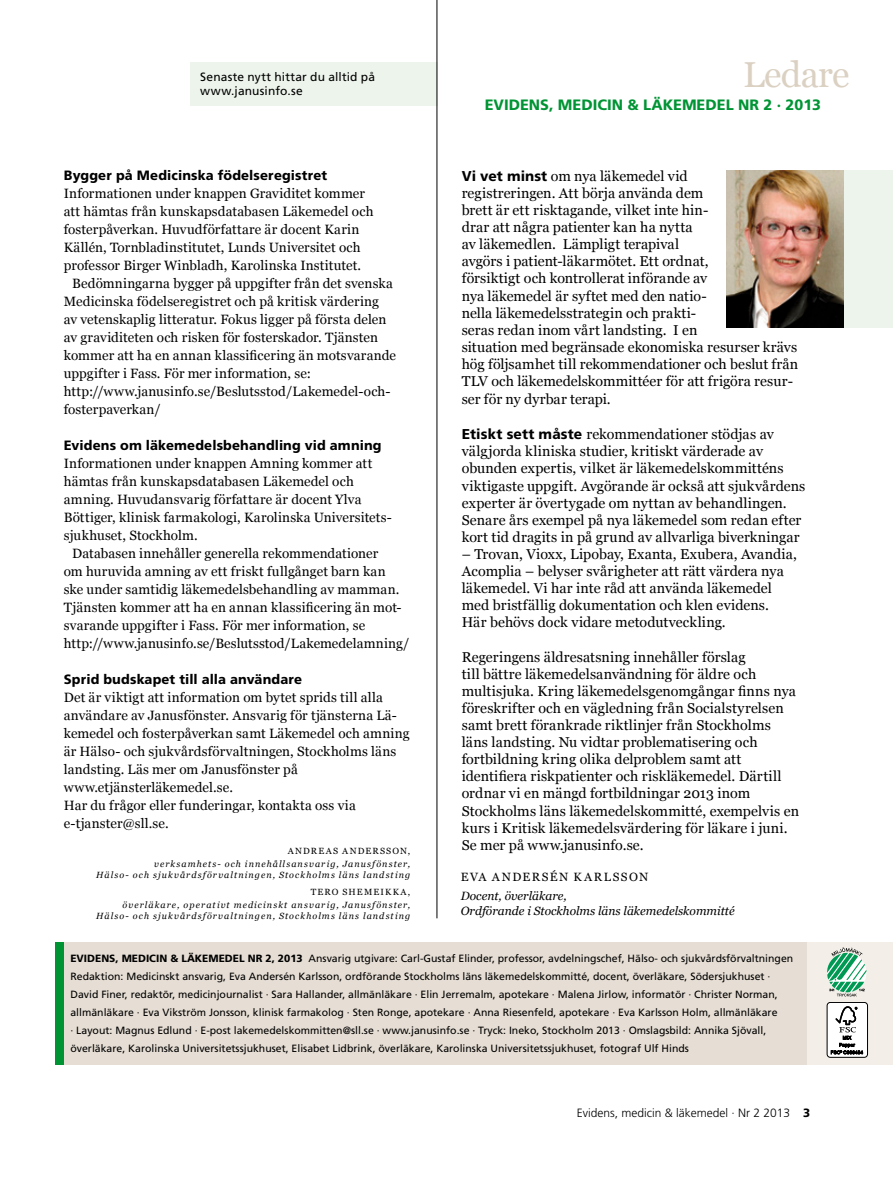
<style>
.page{position:relative;width:893px;height:1191px;background:#fff}
.page>*{position:absolute;margin:0;border:0;box-sizing:border-box;transform-origin:0 0}
.t1{font:36px "Georgia";letter-spacing:-.02em;color:#dbd1c2}
.t2{font:800 15px "Frutiger SLLOTF";color:#009434}
.t3{font:14.25px/17.1px "Georgia";letter-spacing:.005em;color:#000}
.t4{font:13.5px/18px "Georgia";letter-spacing:.01em;color:#000}
.t5{font:800 13.5px "Frutiger SLLOTF";letter-spacing:.01em;color:#000}
.t6{font:italic 12px/15px "Georgia";color:#000}
.t7{font:12px/14.4px "Frutiger SLLOTF";letter-spacing:.01em;color:#000}
.t8{font:300 12px "Frutiger SLLOTF";color:#000}
.t9{font:12px "Georgia";letter-spacing:.13em;color:#000}
.t10{font:10.5px/18px "Frutiger SLLOTF";color:#000}
.t11{font:800 10.5px "Frutiger SLLOTF";color:#000}
.t12{font:italic 9px/10.8px "Georgia";letter-spacing:.12em;color:#000;text-align:right}
.t13{font:9px "Georgia";letter-spacing:.135em;color:#000}
.s1{font-family:"Frutiger SLLOTF";font-weight:800}
.s2{font-weight:800}
</style>
<div class="page">
<div style="left:190px;top:62px;width:247px;height:43px;background:#ecf4eb"></div>
<hr style="left:437px;top:0;width:1px;height:918px;background:#000">
<div style="left:64px;top:942px;width:747px;height:122px;background:#e6ded4"></div>
<div style="left:808px;top:942px;width:85px;height:122px;background:#f3efe8"></div>
<img style="left:726px;top:170px;width:118px;height:158px">
<div style="left:845px;top:170px;width:48px;height:158px;background:#ecf4eb"></div>
<div style="left:55px;top:942px;width:9px;height:122px;background:#009434"></div>
<svg style="left:827px;top:947px;width:39px;height:49px"></svg>
<div style="left:827px;top:1002px;width:40px;height:55px;background:#fff;border-radius:3px"></div>
<div style="left:827px;top:1002px;width:41px;height:55px;border:1px solid #000;border-radius:3px"></div>
<svg style="left:831px;top:1006px;width:32px;height:48px"></svg>
<p class="t7" style="left:200px;top:69px;width:176px">Senaste nytt hittar du alltid på www.janusinfo.se</p>
<p class="t5" style="left:64px;top:167px;width:265px">Bygger på Medicinska födelseregistret</p>
<p class="t4" style="left:64px;top:185px;width:303px">Informationen under knappen Graviditet kommer</p>
<p class="t4" style="left:64px;top:203px;width:311px">att hämtas från kunskapsdatabasen Läkemedel och</p>
<p class="t4" style="left:64px;top:221px;width:297px">fosterpåverkan. Huvudförfattare är docent Karin</p>
<p class="t4" style="left:64px;top:239px;width:298px">Källén, Tornbladinstitutet, Lunds Universitet och</p>
<p class="t4" style="left:64px;top:257px;width:299px">professor Birger Winbladh, Karolinska Institutet.</p>
<p class="t4" style="left:72px;top:275px;width:322px">Bedömningarna bygger på uppgifter från det svenska</p>
<p class="t4" style="left:64px;top:293px;width:317px">Medicinska födelseregistret och på kritisk värdering</p>
<p class="t4" style="left:64px;top:311px;width:324px">av vetenskaplig litteratur. Fokus ligger på första delen</p>
<p class="t4" style="left:64px;top:329px;width:316px">av graviditeten och risken för fosterskador. Tjänsten</p>
<p class="t4" style="left:64px;top:347px;width:334px">kommer att ha en annan klassificering än motsvarande</p>
<p class="t4" style="left:64px;top:365px;width:249px">uppgifter i Fass. För mer information, se:</p>
<p class="t4" style="left:64px;top:383px;width:328px">http://www.janusinfo.se/Beslutsstod/Lakemedel-och-</p>
<p class="t4" style="left:64px;top:401px;width:98px">fosterpaverkan/</p>
<p class="t5" style="left:64px;top:437px;width:319px">Evidens om läkemedelsbehandling vid amning</p>
<p class="t4" style="left:64px;top:455px;width:330px">Informationen under knappen Amning kommer att hämtas från kunskapsdatabasen Läkemedel och amning. Huvudansvarig författare är docent Ylva Böttiger, klinisk farmakologi, Karolinska Universitets&shy;sjukhuset, Stockholm.</p>
<p class="t4" style="left:64px;top:545px;width:347px;text-indent:9px">Databasen innehåller generella rekommendationer<br>om huruvida amning av ett friskt fullgånget barn kan<br>ske under samtidig läkemedelsbehandling av mamman.<br>Tjänsten kommer att ha en annan klassificering än mot&shy;svarande uppgifter i Fass. För mer information, se http://www.janusinfo.se/Beslutsstod/Lakemedelamning/</p>
<p class="t5" style="left:64px;top:671px;width:240px">Sprid budskapet till alla användare</p>
<p class="t4" style="left:64px;top:689px;width:347px">Det är viktigt att information om bytet sprids till alla användare av Janusfönster. Ansvarig för tjänsterna Lä&shy;kemedel och fosterpåverkan samt Läkemedel och amning är Hälso- och sjukvårdsförvaltningen, Stockholms läns landsting. Läs mer om Janusfönster på www.etjänsterläkemedel.se.<br>Har du frågor eller funderingar, kontakta oss via e-tjanster@sll.se.</p>
<p class="t13" style="left:288px;top:845px;width:124px">Andreas Andersson,</p>
<p class="t12" style="left:96px;top:858px;width:316px">verksamhets- och innehållsansvarig, Janusfönster,<br>Hälso- och sjukvårdsförvaltningen, Stockholms läns landsting</p>
<p class="t13" style="left:311px;top:886px;width:78px">Tero Shemeikka</p>
<p class="t13" style="left:408px;top:886px;width:4px">,</p>
<p class="t12" style="left:96px;top:899px;width:316px">överläkare, operativt medicinskt ansvarig, Janusfönster,<br>Hälso- och sjukvårdsförvaltningen, Stockholms läns landsting</p>
<h1 class="t1" style="left:743px;top:53px;width:108px">Ledare</h1>
<p class="t2" style="left:485px;top:96px;width:10px">EVIDENS</p>
<p class="t2" style="left:549px;top:96px;width:158px">, MEDICIN &amp; LÄKEMEDEL</p>
<p class="t2" style="left:738px;top:96px;width:84px">NR 2 · 2013</p>
<p class="t3" style="left:462px;top:168px;width:338px"><span class="s1">Vi vet minst</span> om nya läkemedel vid<br>registreringen. Att börja använda dem<br>brett är ett risktagande, vilket inte hin-<br>drar att några patienter kan ha nytta<br>av läkemedlen. Lämpligt terapival<br>avgörs i patient-läkarmötet. Ett ordnat,<br>försiktigt och kontrollerat införande av<br>nya läkemedel är syftet med den natio-<br>nella läkemedelsstrategin och prakti-<br>seras redan inom vårt landsting. I en<br>situation med begränsade ekonomiska resurser krävs hög följsamhet till rekommendationer och beslut från TLV och läkemedelskommittéer för att frigöra resur&shy;ser för ny dyrbar terapi.</p>
<p class="t3" style="left:462px;top:426px;width:345px"><span class="s1">Etiskt sett måste</span> rekommendationer stödjas av välgjorda kliniska studier, kritiskt värderade av obunden expertis, vilket är läkemedelskommitténs viktigaste uppgift. Avgörande är också att sjukvårdens experter är övertygade om nyttan av behandlingen.<br>Senare års exempel på nya läkemedel som redan efter kort tid dragits in på grund av allvarliga biverkningar</p>
<p class="t3" style="left:462px;top:546px;width:337px">– Trovan, Vioxx, Lipobay, Exanta, Exubera, Avandia, Acomplia – belyser svårigheter att rätt värdera nya läkemedel. Vi har inte råd att använda läkemedel med bristfällig dokumentation och klen evidens.<br>Här behövs dock vidare metodutveckling.</p>
<p class="t3" style="left:462px;top:648px;width:339px">Regeringens äldresatsning innehåller förslag<br>till bättre läkemedelsanvändning för äldre och multisjuka. Kring läkemedelsgenomgångar finns nya föreskrifter och en vägledning från Socialstyrelsen samt brett förankrade riktlinjer från Stockholms läns landsting. Nu vidtar problematisering och fortbildning kring olika delproblem samt att identifiera riskpatienter och riskläkemedel. Därtill ordnar vi en mängd fortbildningar 2013 inom Stockholms läns läkemedelskommitté, exempelvis en kurs i Kritisk läkemedelsvärdering för läkare i juni.<br>Se mer på www.janusinfo.se.</p>
<p class="t9" style="left:461px;top:869px;width:52px">Eva Anders</p>
<p class="t9" style="left:550px;top:869px;width:98px">Én Kar lsson</p>
<p class="t6" style="left:461px;top:888px;width:275px">Docent, överläkare,<br>Ordförande i Stockholms läns läkemedelskommitté</p>
<p class="t11" style="left:70px;top:951px;width:8px">EVIDENS</p>
<p class="t11" style="left:115px;top:951px;width:111px">, MEDICIN &amp; LÄKEMEDEL</p>
<p class="t10" style="left:70px;top:949px;width:724px;text-indent:177px"><span class="s2">NR 2, 2013</span> Ansvarig utgivare: Carl-Gustaf Elinder, professor, avdelningschef, H älso- och sjukvårdsförvaltningen Redaktion: Medicinskt ansvarig, Eva Andersén Karlsson, ordförande Stockholms läns läkemedelskommitté, docent, överläkare, Södersjukhuset · David Finer, redaktör, medicinjournalist · Sara Hallander, allmänläkare · Elin Jerremalm, apotekare · Malena Jirlow, informatör · Christer Norman, allmänläkare · Eva Vikström Jonsson, klinisk farmakolog · Sten Ronge, apotekare · Anna Riesenfeld, apotekare · Eva Karlsson Holm, allmänläkare<br>· Layout: Magnus Edlund · E-post lakemedelskommitten@sll.se · www.janusinfo.se · Tryck: I neko, Stockholm 2013 · Omslagsbild: Annika Sjövall, överläkare, Karolinska Universitetssjukhuset, Elisabet Lidbrink, överläkare, Karolinska Universitetssjukhuset, fotograf Ulf H inds</p>
<p class="t8" style="left:577px;top:1106px;width:235px">Evidens, medicin &amp; läkemedel · Nr 2 2013 <span class="s2">3</span></p>
</div>
